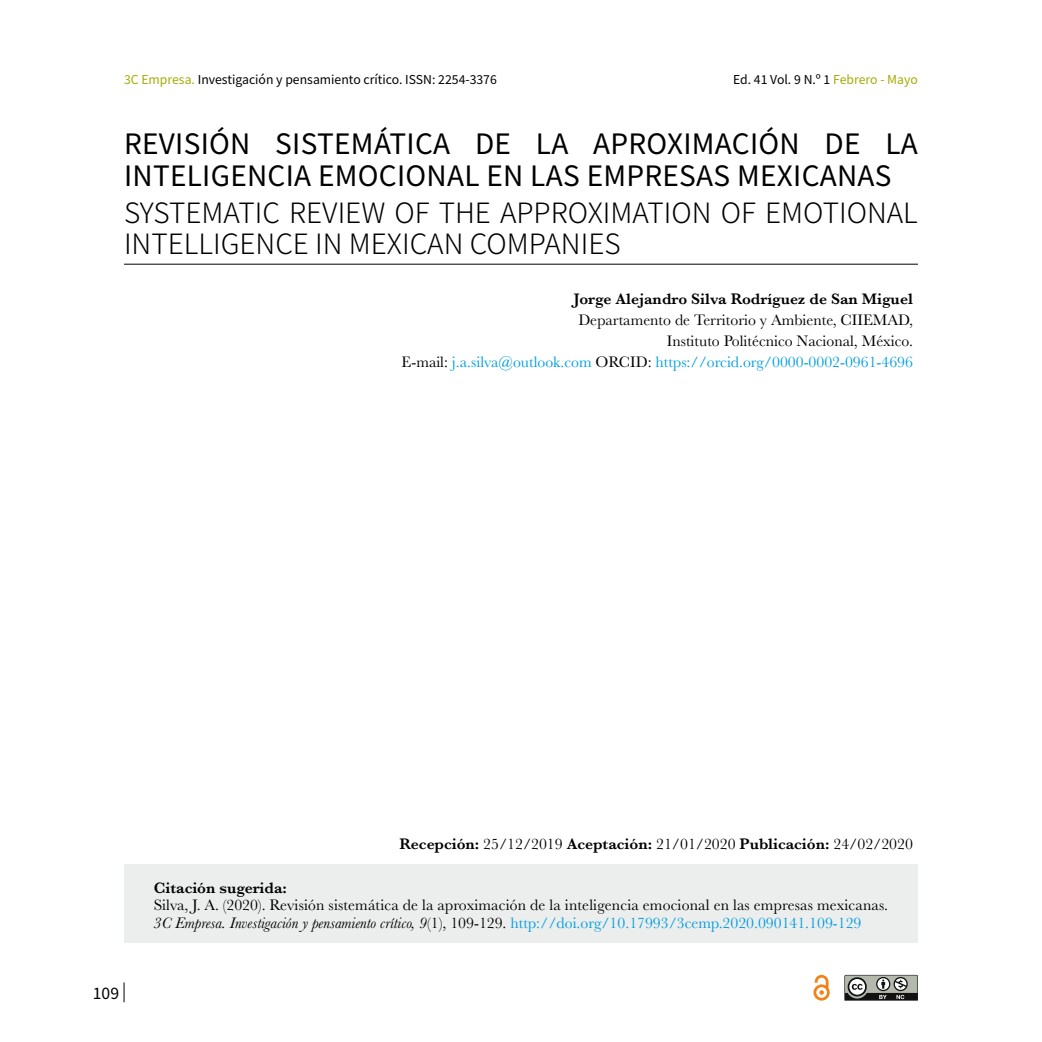
<style>
.page{position:relative;width:1042px;height:1042px;background:#fff}
.page>*{position:absolute;margin:0;border:0;box-sizing:border-box;transform-origin:0 0}
.t1{font:28px/31.5px "Noto Sans HK";letter-spacing:.01em;color:#000}
.t2{font:300 28px/31.5px "Noto Sans HK";color:#000}
.t3{font:15.75px/21px "Baskerville";color:#000;text-align:right}
.t4{font:600 15.75px "Baskerville";color:#000}
.t5{font:15.75px "Noto Sans HK";color:#000}
.t6{font:12.25px "Noto Sans HK";color:#000}
.s1{color:#a3ad03}
.s2{color:#009ee0}
.s3{font-weight:400}
.s4{font-style:italic}
</style>
<div class="page">
<svg style="left:124px;top:982px;width:1px;height:20px"></svg>
<div style="left:124px;top:864px;width:794px;height:79px;background:#eceded"></div>
<hr style="left:124px;top:264px;width:794px;height:1px;background:#000">
<svg style="left:844px;top:975px;width:74px;height:25px;background:#7f827d"></svg>
<svg style="left:813px;top:975px;width:16px;height:25px"></svg>
<p class="t6" style="left:124px;top:73px;width:374px"><span class="s1">3C Empresa.</span> Investigación y pensamiento crítico. ISSN: 2254-3376</p>
<p class="t6" style="left:733px;top:73px;width:186px">Ed. 41 Vol. 9 N.º 1 <span class="s1">Febrero - Mayo</span></p>
<h1 class="t1" style="left:124px;top:129px;width:795px">REVISIÓN SISTEMÁTICA DE LA APROXIMACIÓN DE LA<br>INTELIGENCIA EMOCIONAL EN LAS EMPRESAS MEXICANAS</h1>
<h1 class="t2" style="left:124px;top:197px;width:795px">SYSTEMATIC REVIEW OF THE APPROXIMATION OF EMOTIONAL<br>INTELLIGENCE IN MEXICAN COMPANIES</h1>
<p class="t4" style="left:574px;top:288px;width:340px">Jorge Alejandro Silva Rodríguez de San Miguel</p>
<p class="t3" style="left:401px;top:310px;width:513px">Departamento de Territorio y Ambiente, CIIEMAD,<br>Instituto Politécnico Nacional, México.<br>E-mail: <span class="s2">j.a.silva@outlook.com</span> ORCID: <span class="s2">https://orcid.org/0000-0002-0961-4696</span></p>
<p class="t4" style="left:399px;top:833px;width:515px">Recepción: <span class="s3">25/12/2019</span> Aceptación: <span class="s3">21/01/2020</span> Publicación: <span class="s3">24/02/2020</span></p>
<p class="t5" style="left:93px;top:984px;width:28px">109</p>
<p class="t4" style="left:154px;top:876px;width:135px">Citación sugerida:</p>
<p class="t3" style="left:154px;top:897px;width:736px;line-height:17.5px;text-align:left">Silva, J. A. (2020). Revisión sistemática de la aproximación de la inteligencia emocional en las empresas mexicanas.<br><span class="s4">3C Empresa. Investigación y pensamiento crítico, 9</span>(1), 109-129. <span class="s2">http://doi.org/10.17993/3cemp.2020.090141.109-129</span></p>
</div>
